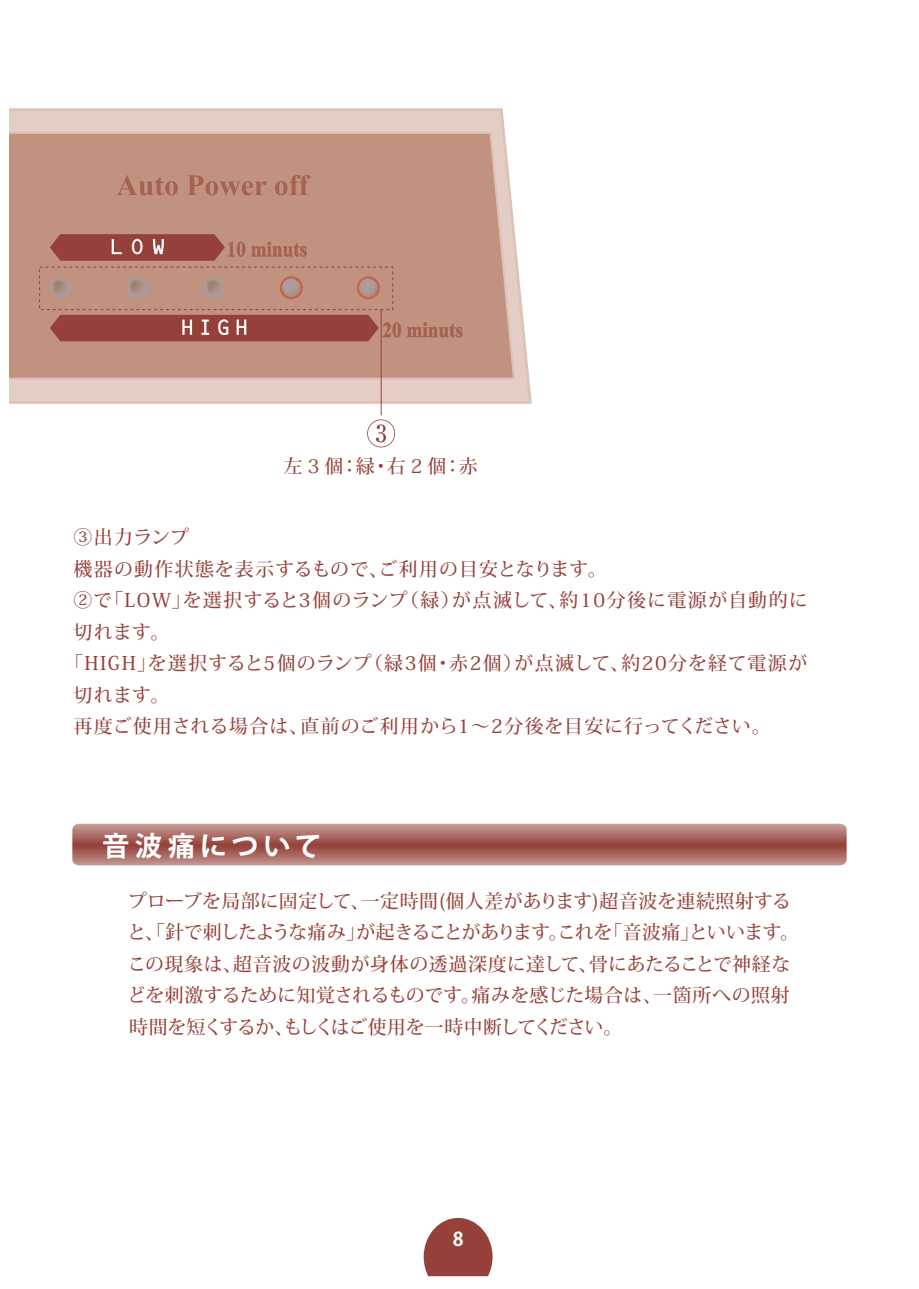
<style>
.page{position:relative;width:919px;height:1289px;background:#fff}
.page>*{position:absolute;margin:0;border:0;box-sizing:border-box;transform-origin:0 0}
.t1{font:700 27.3px "Koz Go Pro";letter-spacing:.18em;color:#fff}
.t2{font:500 18.9px/31.5px "Koz Min Pro";color:#954139}
.t3{font:500 18.9px "Koz Min Pro";letter-spacing:.08em;color:#954139}
.t4{font:500 18.9px "Koz Min Pro";letter-spacing:.075em;color:#954139}
.t5{font:500 18.9px "Koz Min Pro";letter-spacing:.045em;color:#954139}
.t6{font:500 18.9px "Koz Min Pro";letter-spacing:.06em;color:#954139}
.t7{font:500 18.9px "Koz Min Pro";letter-spacing:.025em;color:#954139}
.t8{font:700 18.9px "Koz Go Pro";color:#fff}
</style>
<div class="page">
<svg style="left:423px;top:1218px;width:69px;height:58px;background:#a55f58"></svg>
<svg style="left:72px;top:823px;width:774px;height:42px;background:#ae7069"></svg>
<svg style="left:10px;top:108px;width:522px;height:297px;background:#e6d3cb"></svg>
<svg style="left:367px;top:419px;width:28px;height:28px"></svg>
<svg style="left:10px;top:131px;width:506px;height:250px;background:#be8c7d"></svg>
<hr style="left:381px;top:310px;width:1px;height:105px;background:#954139">
<div style="left:280px;top:276px;width:23px;height:23px;border:2px solid #c56444;border-radius:50%"></div>
<div style="left:357px;top:276px;width:23px;height:23px;border:2px solid #c56444;border-radius:50%"></div>
<p class="t7" style="left:284px;top:453px;width:195px">左３個：緑・右２個：赤</p>
<p class="t7" style="left:74px;top:523px;width:117px">③出力ランプ</p>
<p class="t6" style="left:74px;top:555px;width:534px">機器の動作状態を表示するもので、ご利用の目安となります。</p>
<p class="t4" style="left:74px;top:586px;width:736px">②で「LOW」を選択すると3個のランプ（緑）が点滅して、約10分後に電源が自動的に</p>
<p class="t7" style="left:74px;top:618px;width:97px">切れます。</p>
<p class="t3" style="left:64px;top:649px;width:744px">「HIGH」を選択すると5個のランプ（緑3個・赤2個）が点滅して、約20分を経て電源が</p>
<p class="t7" style="left:74px;top:681px;width:97px">切れます。</p>
<p class="t5" style="left:74px;top:712px;width:698px">再度ご使用される場合は、直前のご利用から1～2分後を目安に行ってください。</p>
<h1 class="t1" style="left:102px;top:828px;width:221px">音波痛について</h1>
<p class="t2" style="left:127px;top:884px;width:673px">プローブを局部に固定して、一定時間(個人差があります)超音波を連続照射すると、「針で刺したような痛み」が起きることがあります。これを「音波痛」といいます。この現象は、超音波の波動が身体の透過深度に達して、骨にあたることで神経などを刺激するために知覚されるものです。痛みを感じた場合は、一箇所への照射時間を短くするか、もしくはご使用を一時中断してください。</p>
<p class="t8" style="left:453px;top:1227px;width:12px">8</p>
</div>
